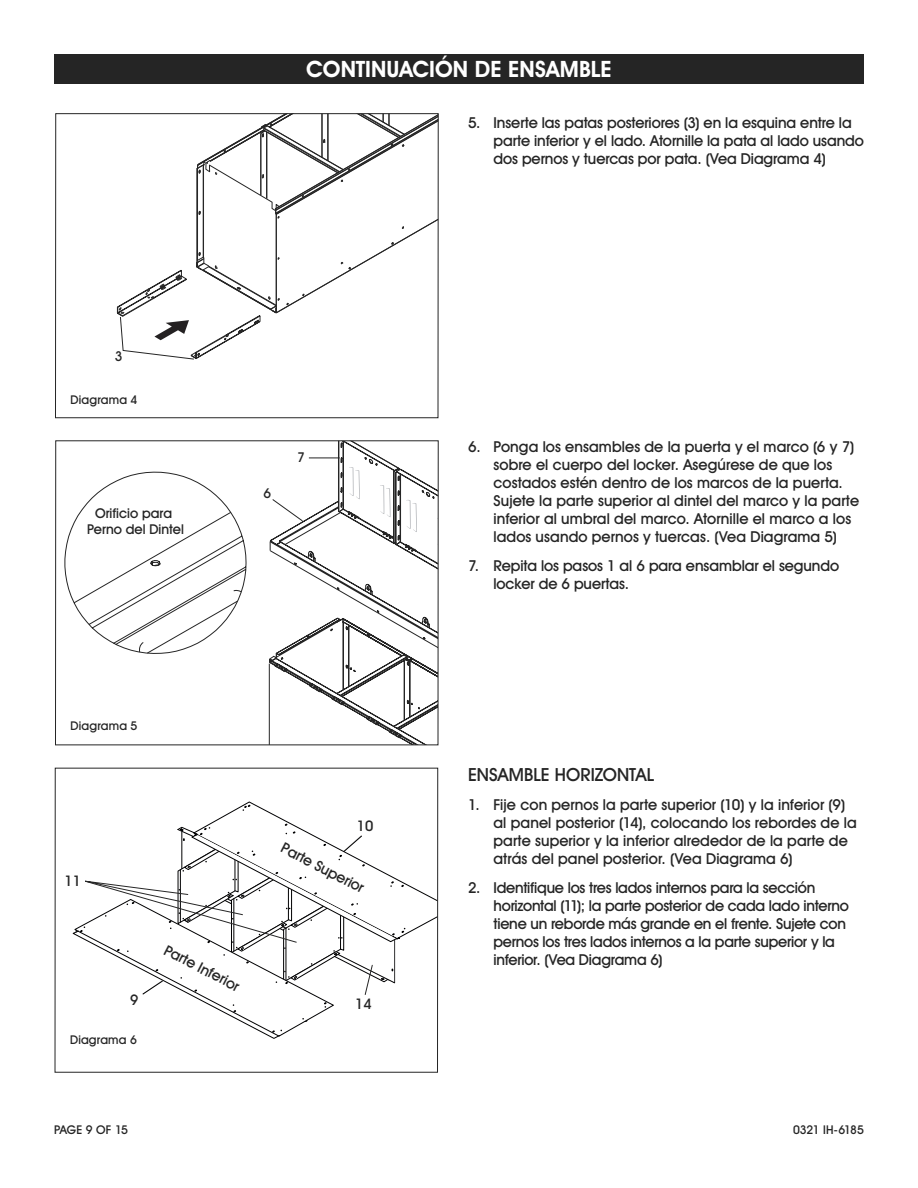
<style>
.page{position:relative;width:918px;height:1188px;background:#fff}
.page>*{position:absolute;margin:0;border:0;box-sizing:border-box;transform-origin:0 0}
.t1{font:700 22.5px "Uline Two Knine";letter-spacing:.005em;color:#fff}
.t2{font:18px "Uline Two Knine";letter-spacing:.005em;color:#252525}
.t3{font:15px/18px "Uline Two Knine";color:#252525}
.t4{font:14.55px "Uline Two Knine";color:#252525}
.t5{font:13.5px/16.2px "Uline Two Knine";color:#252525;text-align:center}
.t6{font:12px "Uline Two Knine";letter-spacing:.015em;color:#252525}
.t7{font:12px "Uline Two Knine";letter-spacing:-.015em;color:#252525}
</style>
<div class="page">
<div style="left:54px;top:54px;width:810px;height:30px;background:#252525"></div>
<svg style="left:65px;top:472px;width:181px;height:182px"></svg>
<svg style="left:72px;top:801px;width:364px;height:238px"></svg>
<div style="left:55px;top:768px;width:383px;height:305px;border:1px solid #252525"></div>
<svg style="left:117px;top:114px;width:321px;height:246px"></svg>
<svg style="left:269px;top:441px;width:169px;height:304px"></svg>
<h1 class="t1" style="left:306px;top:56px;width:307px">CONTINUACIÓN DE ENSAMBLE</h1>
<p class="t5" style="left:115px;top:348px;width:9px">3</p>
<p class="t6" style="left:70px;top:393px;width:68px">Diagrama 4</p>
<p class="t5" style="left:87px;top:505px;width:98px">Orificio para<br>Perno del Dintel</p>
<p class="t5" style="left:264px;top:485px;width:9px">6</p>
<p class="t5" style="left:297px;top:449px;width:9px">7</p>
<p class="t6" style="left:70px;top:718px;width:68px">Diagrama 5</p>
<p class="t4" style="left:65px;top:871px;width:18px">11</p>
<p class="t4" style="left:130px;top:991px;width:10px">9</p>
<p class="t6" style="left:70px;top:1032px;width:68px">Diagrama 6</p>
<p class="t4" style="left:169px;top:941px;width:84px;rotate:27deg">Parte Inferior</p>
<p class="t4" style="left:357px;top:817px;width:18px">10</p>
<p class="t4" style="left:286px;top:839px;width:93px;rotate:27deg">Parte Superior</p>
<p class="t4" style="left:355px;top:995px;width:18px">14</p>
<p class="t3" style="left:494px;top:114px;width:372px;text-indent:-26px">5. Inserte las patas posteriores (3) en la esquina entre la parte inferior y el lado. Atornille la pata al lado usando dos pernos y tuercas por pata. (Vea Diagrama 4)</p>
<p class="t3" style="left:494px;top:438px;width:367px;text-indent:-26px">6. Ponga los ensambles de la puerta y el marco (6 y 7) sobre el cuerpo del locker. Asegúrese de que los costados estén dentro de los marcos de la puerta.<br>Sujete la parte superior al dintel del marco y la parte inferior al umbral del marco. Atornille el marco a los lados usando pernos y tuercas. (Vea Diagrama 5)</p>
<p class="t3" style="left:494px;top:557px;width:347px;text-indent:-26px">7. Repita los pasos 1 al 6 para ensamblar el segundo locker de 6 puertas.</p>
<p class="t2" style="left:468px;top:764px;width:188px">ENSAMBLE HORIZONTAL</p>
<p class="t3" style="left:494px;top:796px;width:365px;text-indent:-26px">1. Fije con pernos la parte superior (10) y la inferior (9) al panel posterior (14), colocando los rebordes de la parte superior y la inferior alrededor de la parte de atrás del panel posterior. (Vea Diagrama 6)</p>
<p class="t3" style="left:494px;top:878px;width:357px;text-indent:-26px">2. Identifique los tres lados internos para la sección horizontal (11); la parte posterior de cada lado interno tiene un reborde más grande en el frente. Sujete con pernos los tres lados internos a la parte superior y la inferior. (Vea Diagrama 6)</p>
<p class="t6" style="left:54px;top:1122px;width:76px">PAGE 9 OF 15</p>
<p class="t7" style="left:793px;top:1122px;width:72px">0321 IH-6185</p>
</div>
